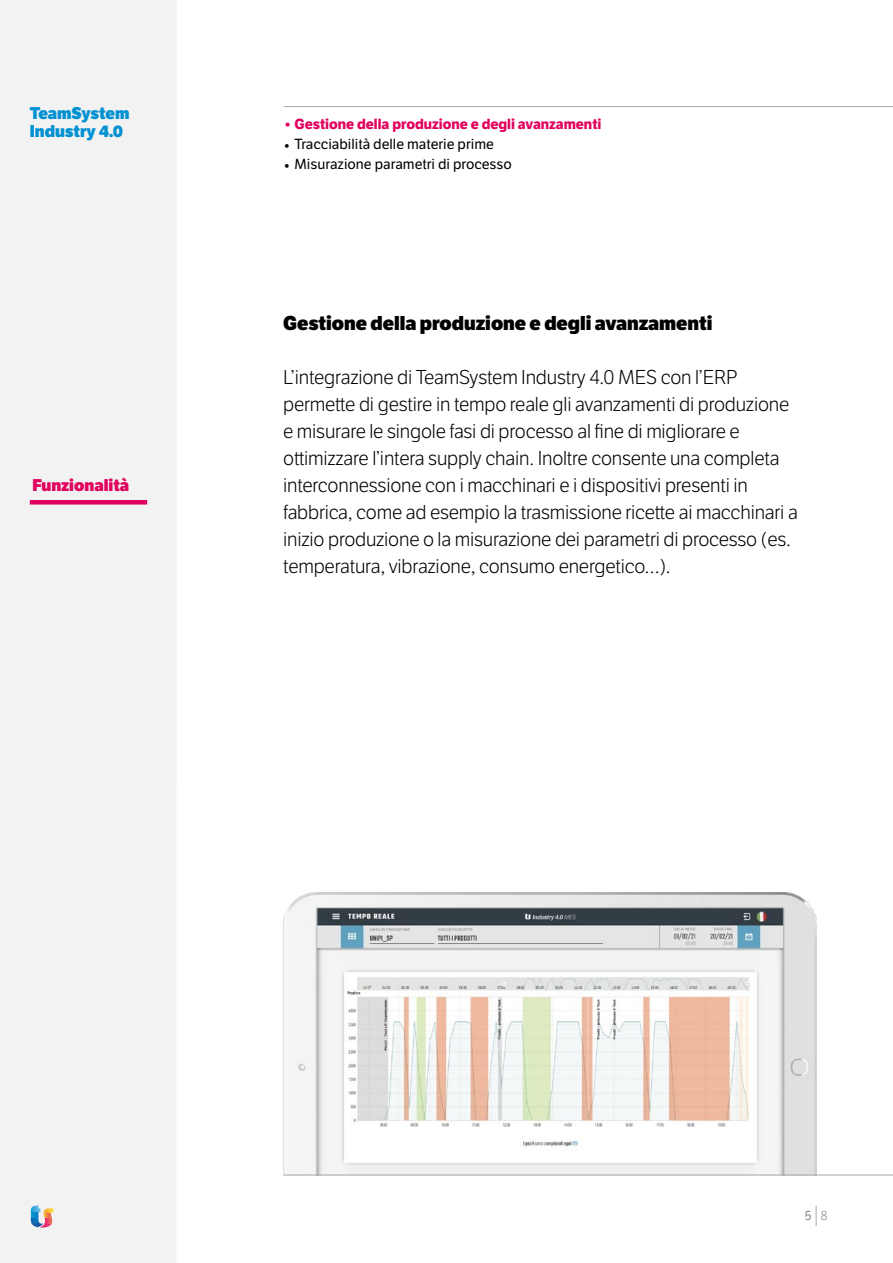
<style>
.page{position:relative;width:893px;height:1263px;background:#fff}
.page>*{position:absolute;margin:0;border:0;box-sizing:border-box;transform-origin:0 0}
.t1{font:300 19.5px/27px "LFT Etica";letter-spacing:-.01em;color:#000}
.t2{font:800 19.5px "LFT Etica";color:#000}
.t3{font:800 16.5px/18px "LFT Etica";color:#0091d3}
.t4{font:800 16.5px "LFT Etica";color:#e1005e}
.t5{font:14.25px "LFT Etica";color:#000}
.t6{font:700 14.25px "LFT Etica";color:#e1005e}
.t7{font:12.75px "LFT Etica";color:#878787}
.s1{font-family:"Minion Pro"}
.s2{font-weight:300}
</style>
<div class="page">
<svg style="left:816px;top:1206px;width:1px;height:20px"></svg>
<img style="left:284px;top:893px;width:533px;height:282px">
<hr style="left:284px;top:106px;width:609px;height:1px;background:#a8a8a7">
<hr style="left:284px;top:1175px;width:609px;height:1px;background:#a8a8a7">
<div style="left:0;top:0;width:177px;height:1263px;background:#f2f2f2"></div>
<svg style="left:31px;top:1205px;width:22px;height:22px"></svg>
<hr style="left:30px;top:500px;width:117px;height:4px;background:#e1005e">
<p class="t3" style="left:30px;top:105px;width:101px">TeamSystem<br>Industry 4.0</p>
<p class="t6" style="left:284px;top:116px;width:319px">• Gestione della produzione e degli avanzamenti</p>
<p class="t5" style="left:284px;top:136px;width:211px"><span class="s1">•</span> Tracciabilità delle materie prime</p>
<p class="t5" style="left:284px;top:155px;width:229px"><span class="s1">•</span> Misurazione parametri di processo</p>
<p class="t4" style="left:32px;top:475px;width:98px">Funzionalità</p>
<p class="t2" style="left:283px;top:311px;width:431px">Gestione della produzione e degli avanzamenti</p>
<p class="t1" style="left:283px;top:365px;width:516px">L’integrazione di TeamSystem Industry 4.0 MES con l’ERP permette di gestire in tempo reale gli avanzamenti di produzione e misurare le singole fasi di processo al fine di migliorare e ottimizzare l’intera supply chain. Inoltre consente una completa interconnessione con i macchinari e i dispositivi presenti in fabbrica, come ad esempio la trasmissione ricette ai macchinari a inizio produzione o la misurazione dei parametri di processo (es. temperatura, vibrazione, consumo energetico…).</p>
<p class="t7" style="left:805px;top:1208px;width:24px">5 <span class="s2">8</span></p>
</div>
